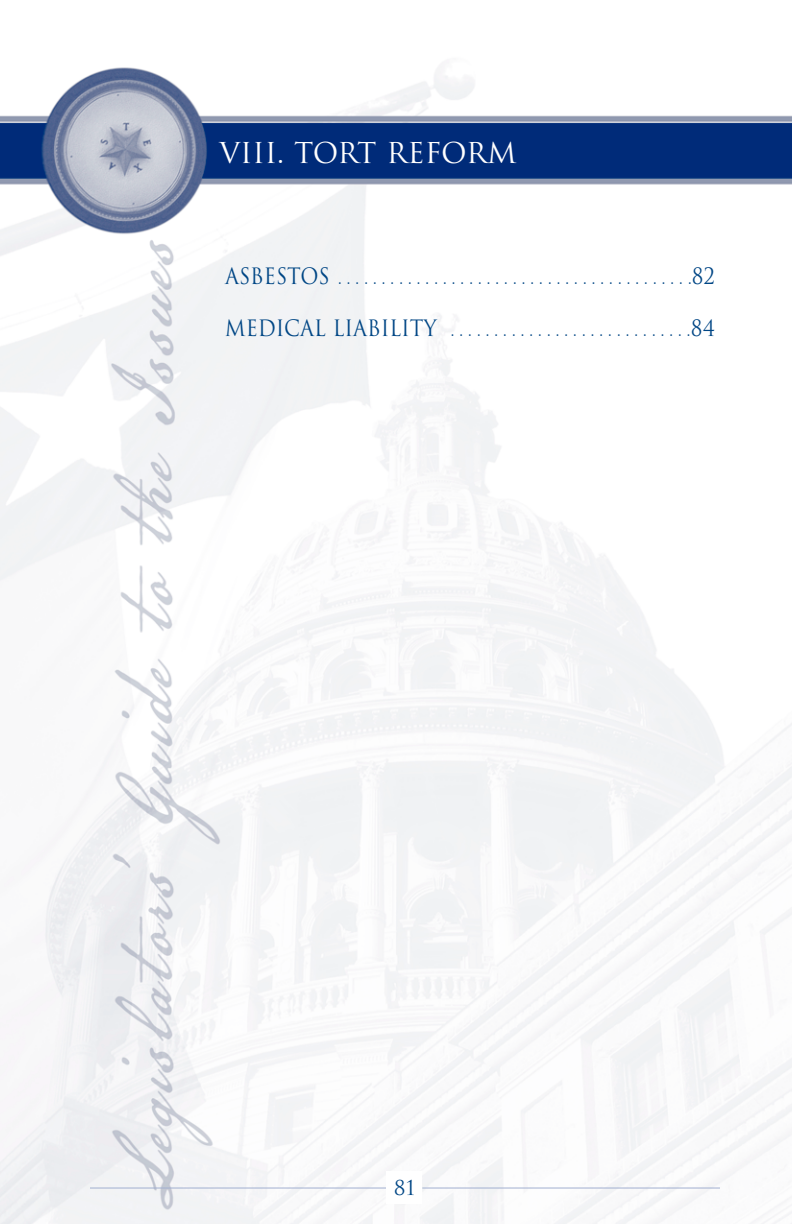
<style>
.page{position:relative;width:792px;height:1224px;background:#fff}
.page>*{position:absolute;margin:0;border:0;box-sizing:border-box;transform-origin:0 0}
.t1{font:28px "Trajan";color:#fff}
.t2{font:20px "Trajan";color:#004685}
.t3{font:16px "Trajan";color:#004685;scale:.9 1}
.s1{font-size:22px}
</style>
<div class="page">
<img style="left:0;top:67px;width:792px;height:1157px">
<hr style="left:90px;top:1188px;width:296px;height:1px;background:#a1afd0">
<hr style="left:422px;top:1188px;width:298px;height:1px;background:#a1afd0">
<div style="left:386px;top:1172px;width:36px;height:32px;background:#fff"></div>
<h1 class="t1" style="left:219px;top:137px;width:299px">VIII. TORT REFORM</h1>
<p class="t3" style="left:225px;top:269px;width:547px"><span class="s1">ASBESTOS</span> . . . . . . . . . . . . . . . . . . . . . . . . . . . . . . . . . . . . . . . . .<span class="s1">82</span></p>
<p class="t3" style="left:225px;top:321px;width:547px"><span class="s1">MEDICAL LIABILITY</span> . . . . . . . . . . . . . . . . . . . . . . . . . . . .<span class="s1">84</span></p>
<p class="t2" style="left:393px;top:1177px;width:23px">81</p>
</div>
